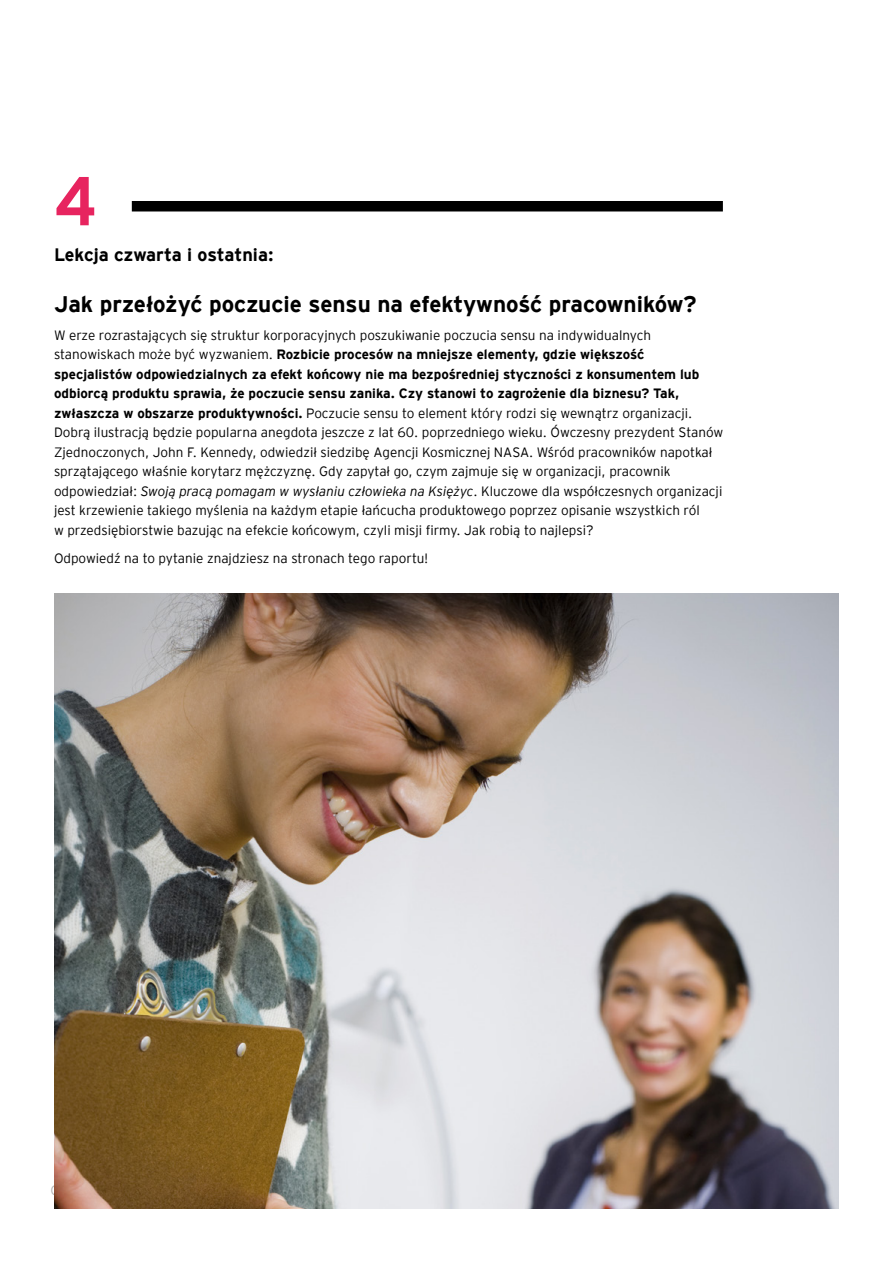
<style>
.page{position:relative;width:893px;height:1263px;background:#fff}
.page>*{position:absolute;margin:0;border:0;box-sizing:border-box;transform-origin:0 0}
.t1{font:700 69px "EY Interstate";color:#e7245f}
.t2{font:700 22.5px "EY Interstate";color:#000}
.t3{font:700 18px "EY Interstate";color:#000}
.t4{font:300 13.5px/19.5px "EY Interstate";color:#000}
.s1{font-weight:700}
.s2{font-style:italic}
</style>
<div class="page">
<img style="left:54px;top:593px;width:785px;height:616px">
<div style="left:132px;top:201px;width:591px;height:10px;background:#000"></div>
<h1 class="t1" style="left:54px;top:151px;width:44px">4</h1>
<h3 class="t3" style="left:54px;top:241px;width:221px">Lekcja czwarta i ostatnia:</h3>
<h2 class="t2" style="left:54px;top:287px;width:644px">Jak przełożyć poczucie sensu na efektywność pracowników?</h2>
<p class="t4" style="left:54px;top:324px;width:671px">W erze rozrastających się struktur korporacyjnych poszukiwanie poczucia sensu na indywidualnych stanowiskach może być wyzwaniem. <span class="s1">Rozbicie procesów na mniejsze elementy, gdzie większość specjalistów odpowiedzialnych za efekt końcowy nie ma bezpośredniej styczności z konsumentem lub odbiorcą produktu sprawia, że poczucie sensu zanika. Czy stanowi to zagrożenie dla biznesu? Tak, zwłaszcza w obszarze produktywności.</span> Poczucie sensu to element który rodzi się wewnątrz organizacji.<br>Dobrą ilustracją będzie popularna anegdota jeszcze z lat 60. poprzedniego wieku. Ówczesny prezydent Stanów Zjednoczonych, John F. Kennedy, odwiedził siedzibę Agencji Kosmicznej NASA. Wśród pracowników napotkał sprzątającego właśnie korytarz mężczyznę. Gdy zapytał go, czym zajmuje się w organizacji, pracownik odpowiedział: <span class="s2">Swoją pracą pomagam w wysłaniu człowieka na Księżyc</span>. Kluczowe dla współczesnych organizacji jest krzewienie takiego myślenia na każdym etapie łańcucha produktowego poprzez opisanie wszystkich ról<br>w przedsiębiorstwie bazując na efekcie końcowym, czyli misji firmy. Jak robią to najlepsi?</p>
<p class="t4" style="left:54px;top:547px;width:376px">Odpowiedź na to pytanie znajdziesz na stronach tego raportu!</p>
</div>
